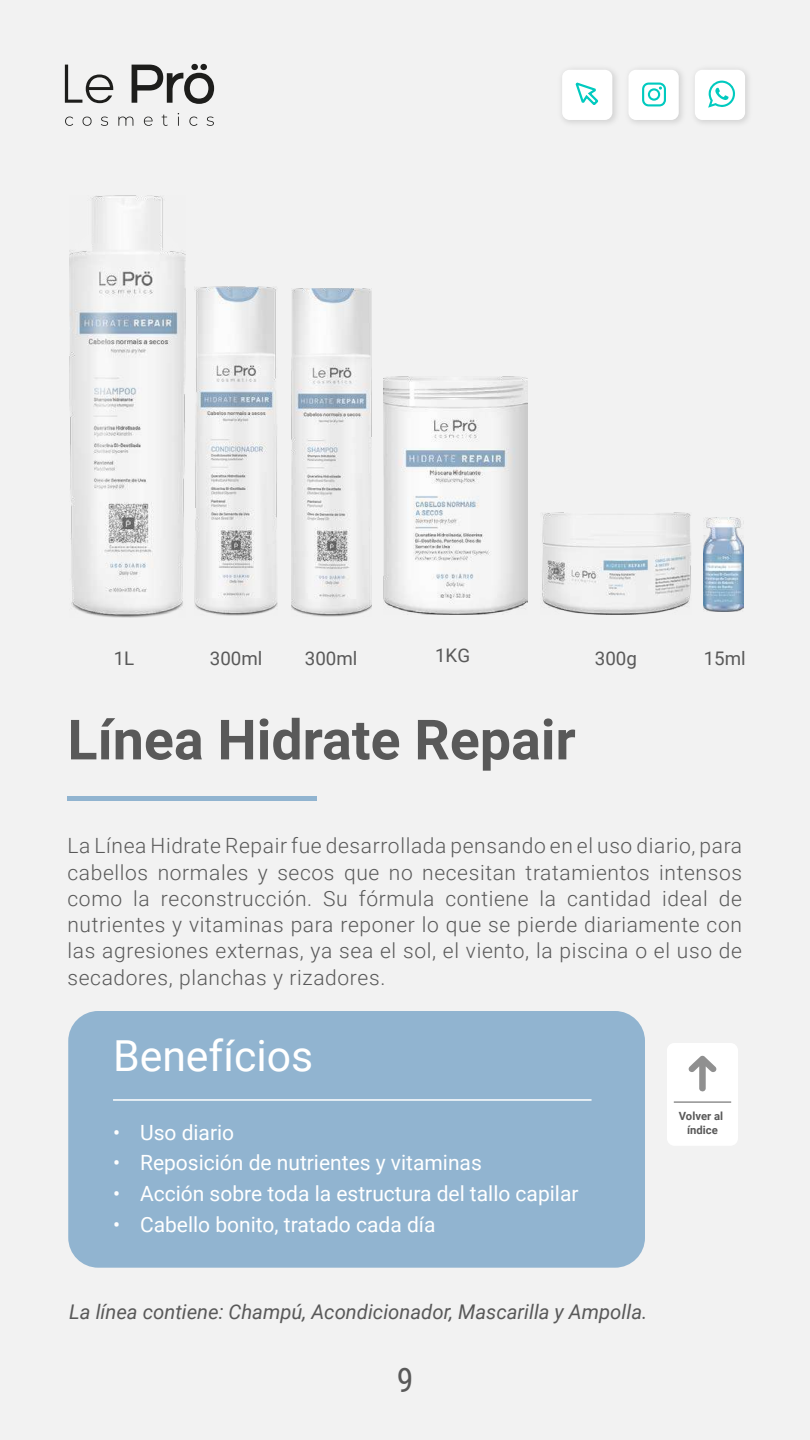
<style>
.page{position:relative;width:810px;height:1440px;background:#f2f2f2}
.page>*{position:absolute;margin:0;border:0;box-sizing:border-box;transform-origin:0 0}
.t1{font:700 55.5px "Roboto";color:#595959}
.t2{font:42.75px "Roboto";color:#fff}
.t3{font:33.75px "Roboto Condensed";color:#595959}
.t4{font:300 21px/26.2px "Roboto";letter-spacing:.03em;color:#595959;text-align:justify}
.t5{font:21px "Roboto";color:#fff}
.t6{font:italic 20.25px "Roboto";color:#595959}
.t7{font:18.75px "Roboto";color:#595959}
.t8{font:700 11.25px/13.6px "Roboto";color:#595959;text-align:center}
</style>
<div class="page">
<svg style="left:65px;top:65px;width:48px;height:38px"></svg>
<svg style="left:132px;top:65px;width:82px;height:39px"></svg>
<svg style="left:65px;top:117px;width:8px;height:9px"></svg>
<svg style="left:82px;top:116px;width:10px;height:10px"></svg>
<svg style="left:101px;top:117px;width:7px;height:9px"></svg>
<svg style="left:118px;top:117px;width:15px;height:9px"></svg>
<svg style="left:144px;top:116px;width:9px;height:10px"></svg>
<svg style="left:162px;top:115px;width:6px;height:11px"></svg>
<svg style="left:178px;top:113px;width:1px;height:13px"></svg>
<svg style="left:189px;top:117px;width:8px;height:9px"></svg>
<svg style="left:207px;top:117px;width:7px;height:9px"></svg>
<img style="left:554px;top:62px;width:67px;height:68px">
<div style="left:562px;top:70px;width:50px;height:50px;background:#fff;border-radius:8px"></div>
<img style="left:621px;top:62px;width:66px;height:68px">
<div style="left:629px;top:70px;width:50px;height:50px;background:#fff;border-radius:8px"></div>
<img style="left:687px;top:62px;width:69px;height:68px">
<div style="left:695px;top:70px;width:50px;height:50px;background:#fff;border-radius:8px"></div>
<svg style="left:708px;top:81px;width:27px;height:27px"></svg>
<svg style="left:642px;top:83px;width:24px;height:23px"></svg>
<svg style="left:575px;top:82px;width:24px;height:23px"></svg>
<hr style="left:68px;top:796px;width:249px;height:4px;background:#91b4d0">
<div style="left:68px;top:1011px;width:577px;height:257px;background:#91b4d0;border-radius:30px"></div>
<hr style="left:113px;top:1099px;width:479px;height:2px;background:#fff">
<img style="left:540px;top:513px;width:152px;height:102px">
<img style="left:69px;top:196px;width:116px;height:422px">
<img style="left:195px;top:287px;width:82px;height:329px">
<img style="left:291px;top:288px;width:80px;height:329px">
<img style="left:704px;top:518px;width:40px;height:93px">
<img style="left:383px;top:376px;width:145px;height:239px">
<div style="left:667px;top:1043px;width:71px;height:103px;background:#fff;border-radius:8px"></div>
<svg style="left:688px;top:1055px;width:29px;height:37px"></svg>
<hr style="left:674px;top:1102px;width:57px;height:1px;background:#595959">
<p class="t7" style="left:114px;top:645px;width:22px">1L</p>
<p class="t7" style="left:210px;top:645px;width:54px">300ml</p>
<p class="t7" style="left:305px;top:645px;width:54px">300ml</p>
<p class="t7" style="left:435px;top:643px;width:37px">1KG</p>
<p class="t7" style="left:595px;top:645px;width:44px">300g</p>
<p class="t7" style="left:704px;top:645px;width:44px">15ml</p>
<h1 class="t1" style="left:68px;top:701px;width:510px">Línea Hidrate Repair</h1>
<p class="t4" style="left:68px;top:832px;width:676px">La Línea Hidrate Repair fue desarrollada pensando en el uso diario, para cabellos normales y secos que no necesitan tratamientos intensos como la reconstrucción. Su fórmula contiene la cantidad ideal de nutrientes y vitaminas para reponer lo que se pierde diariamente con las agresiones externas, ya sea el sol, el viento, la piscina o el uso de secadores, planchas y rizadores.</p>
<h2 class="t2" style="left:113px;top:1026px;width:202px">Benefícios</h2>
<p class="t5" style="left:113px;top:1117px;width:123px">• Uso diario</p>
<p class="t5" style="left:113px;top:1148px;width:370px">• Reposición de nutrientes y vitaminas</p>
<p class="t5" style="left:113px;top:1179px;width:467px">• Acción sobre toda la estructura del tallo capilar</p>
<p class="t5" style="left:113px;top:1210px;width:324px">• Cabello bonito, tratado cada día</p>
<p class="t6" style="left:69px;top:1297px;width:580px">La línea contiene: Champú, Acondicionador, Mascarilla y Ampolla.</p>
<h3 class="t3" style="left:397px;top:1356px;width:18px">9</h3>
<p class="t8" style="left:679px;top:1109px;width:46px">Volver al índice</p>
</div>
